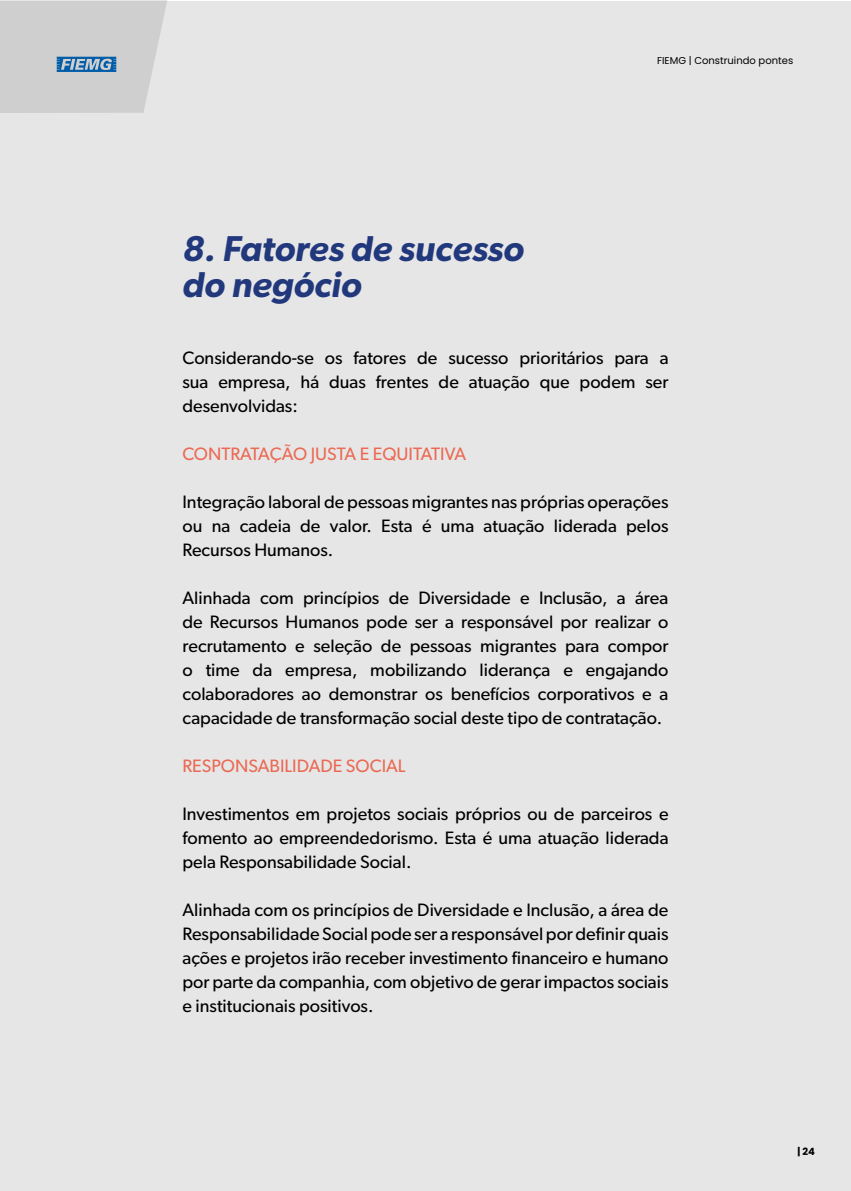
<style>
.page{position:relative;width:851px;height:1191px;background:#fff}
.page>*{position:absolute;margin:0;border:0;box-sizing:border-box;transform-origin:0 0}
.t1{font:italic 600 36px/36px "Gibson";color:#22387c}
.t2{font:18px/24px "Gibson";color:#000;text-align:justify}
.t3{font:18px "Gibson";color:#eb6a54}
.t4{font:10px "Poppins";color:#000}
.t5{font:700 10px "Poppins";color:#000}
</style>
<div class="page">
<div style="left:0;top:1px;width:850px;height:1190px;background:#e6e6e6"></div>
<svg style="left:0;top:0;width:167px;height:113px;background:#d0d0d0"></svg>
<svg style="left:57px;top:57px;width:59px;height:15px"></svg>
<h1 class="t1" style="left:182px;top:230px;width:343px">8. Fatores de sucesso do negócio</h1>
<p class="t4" style="left:657px;top:55px;width:138px">FIEMG | Construindo pontes</p>
<p class="t2" style="left:182px;top:346px;width:487px">Considerando-se os fatores de sucesso prioritários para a sua empresa, há duas frentes de atuação que podem ser desenvolvidas:</p>
<p class="t3" style="left:182px;top:443px;width:285px">CONTRATAÇÃO JUSTA E EQUITATIVA</p>
<p class="t2" style="left:182px;top:490px;width:487px">Integração laboral de pessoas migrantes nas próprias operações ou na cadeia de valor. Esta é uma atuação liderada pelos Recursos Humanos.</p>
<p class="t2" style="left:182px;top:586px;width:487px">Alinhada com princípios de Diversidade e Inclusão, a área de Recursos Humanos pode ser a responsável por realizar o recrutamento e seleção de pessoas migrantes para compor o time da empresa, mobilizando liderança e engajando colaboradores ao demonstrar os benefícios corporativos e a capacidade de transformação social deste tipo de contratação.</p>
<p class="t3" style="left:182px;top:755px;width:224px">RESPONSABILIDADE SOCIAL</p>
<p class="t2" style="left:182px;top:802px;width:487px">Investimentos em projetos sociais próprios ou de parceiros e fomento ao empreendedorismo. Esta é uma atuação liderada pela Responsabilidade Social.</p>
<p class="t2" style="left:182px;top:898px;width:487px">Alinhada com os princípios de Diversidade e Inclusão, a área de Responsabilidade Social pode ser a responsável por definir quais ações e projetos irão receber investimento financeiro e humano por parte da companhia, com objetivo de gerar impactos sociais e institucionais positivos.</p>
<p class="t5" style="left:797px;top:1146px;width:19px">| 24</p>
</div>
